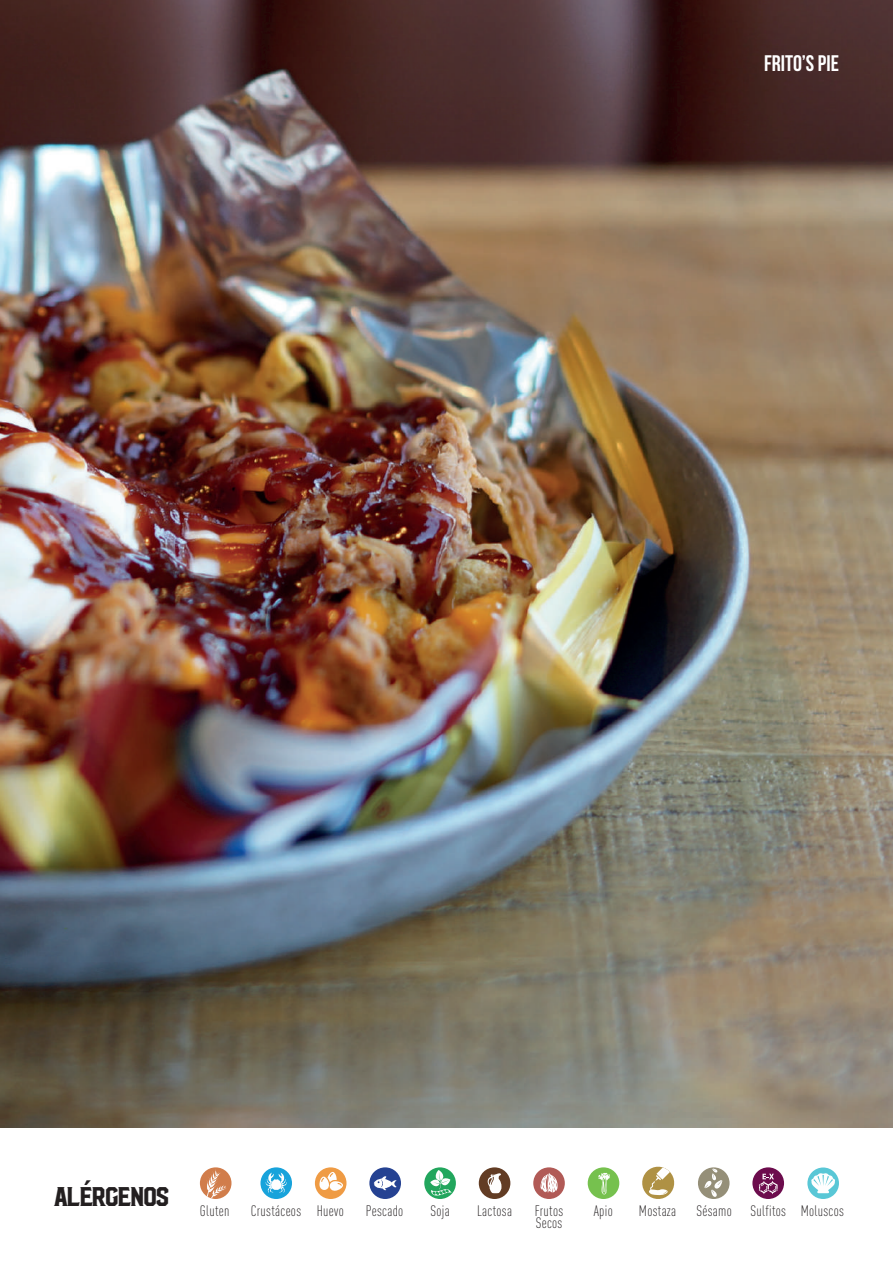
<style>
.page{position:relative;width:893px;height:1263px;background:#fff}
.page>*{position:absolute;margin:0;border:0;box-sizing:border-box;transform-origin:0 0}
.t1{font:27px "Hudson NY Serif";letter-spacing:-.06em;color:#231f20}
.t2{font:700 22.5px "Bebas Neue";color:#fff}
.t3{font:300 condensed 15px "DIN Pro";letter-spacing:.02em;color:#231f20}
</style>
<div class="page">
<img style="left:0;top:0;width:893px;height:1127px">
<div style="left:260px;top:1167px;width:32px;height:32px;background:#18a3db;border-radius:50%"></div>
<svg style="left:266px;top:1172px;width:21px;height:21px"></svg>
<div style="left:315px;top:1167px;width:31px;height:32px;background:#ef9b44;border-radius:50%"></div>
<svg style="left:319px;top:1172px;width:24px;height:19px"></svg>
<div style="left:369px;top:1167px;width:32px;height:32px;background:#254292;border-radius:50%"></div>
<svg style="left:374px;top:1176px;width:23px;height:15px"></svg>
<svg style="left:424px;top:1167px;width:32px;height:32px"></svg>
<svg style="left:426px;top:1167px;width:26px;height:28px"></svg>
<div style="left:479px;top:1167px;width:31px;height:32px;background:#623c24;border-radius:50%"></div>
<svg style="left:488px;top:1173px;width:13px;height:20px"></svg>
<div style="left:533px;top:1167px;width:32px;height:32px;background:#b15a56;border-radius:50%"></div>
<svg style="left:540px;top:1173px;width:18px;height:20px"></svg>
<div style="left:588px;top:1167px;width:31px;height:32px;background:#76c14e;border-radius:50%"></div>
<svg style="left:598px;top:1172px;width:12px;height:22px"></svg>
<svg style="left:642px;top:1166px;width:33px;height:33px"></svg>
<div style="left:698px;top:1167px;width:31px;height:32px;background:#958f78;border-radius:50%"></div>
<svg style="left:704px;top:1168px;width:18px;height:29px"></svg>
<div style="left:752px;top:1167px;width:32px;height:32px;background:#6c0c4d;border-radius:50%"></div>
<svg style="left:759px;top:1174px;width:19px;height:20px"></svg>
<svg style="left:807px;top:1167px;width:32px;height:32px"></svg>
<svg style="left:811px;top:1173px;width:24px;height:20px"></svg>
<div style="left:200px;top:1167px;width:31px;height:32px;background:#d17d4b;border-radius:50%"></div>
<svg style="left:206px;top:1168px;width:21px;height:30px"></svg>
<h2 class="t2" style="left:764px;top:51px;width:76px">FRITO’S PIE</h2>
<h1 class="t1" style="left:54px;top:1179px;width:177px">ALÉRGENOS <sub>Gluten</sub></h1>
<p class="t3" style="left:251px;top:1200px;width:52px">Crustáceos</p>
<p class="t3" style="left:317px;top:1200px;width:29px">Huevo</p>
<p class="t3" style="left:366px;top:1200px;width:39px">Pescado</p>
<p class="t3" style="left:431px;top:1200px;width:21px">Soja</p>
<p class="t3" style="left:477px;top:1200px;width:36px">Lactosa</p>
<p class="t3" style="left:535px;top:1200px;width:30px">Frutos</p>
<p class="t3" style="left:594px;top:1200px;width:20px">Apio</p>
<p class="t3" style="left:639px;top:1200px;width:39px">Mostaza</p>
<p class="t3" style="left:696px;top:1200px;width:149px">Sésamo Sulfitos Moluscos</p>
<p class="t3" style="left:536px;top:1212px;width:28px">Secos</p>
</div>
